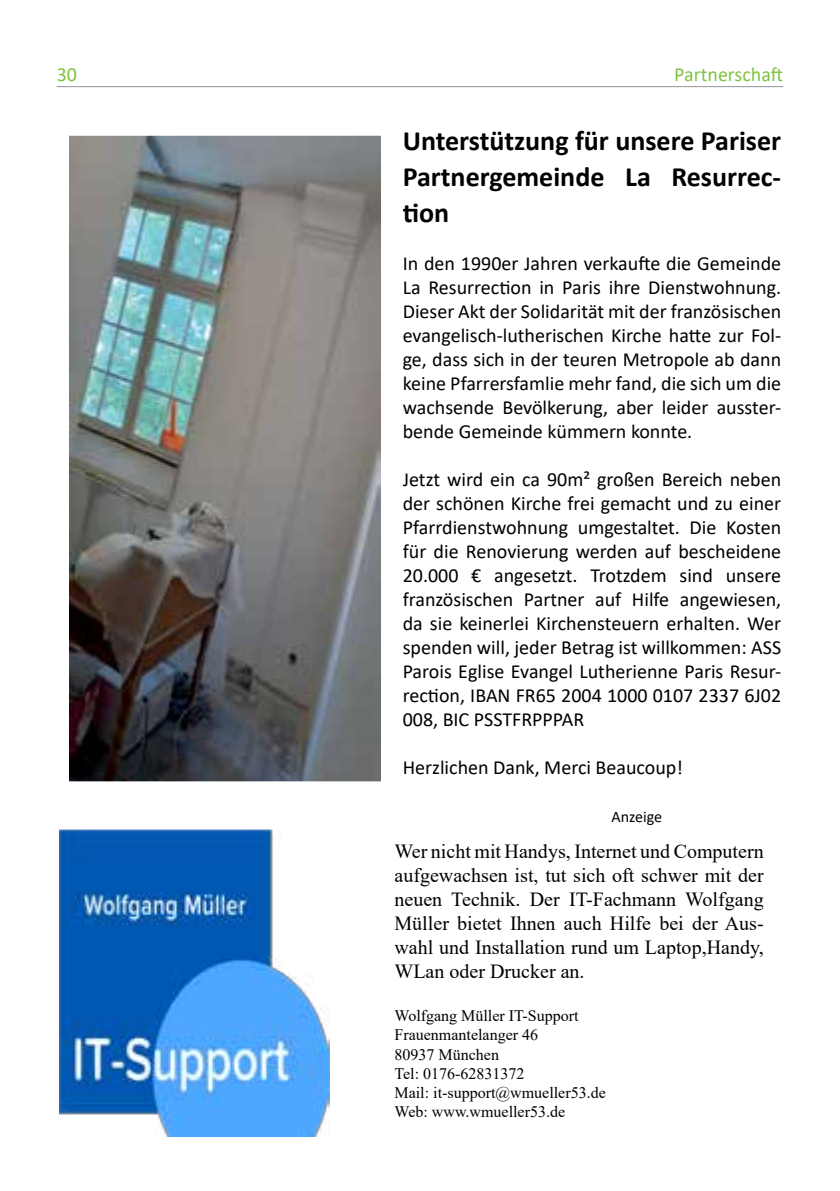
<style>
.page{position:relative;width:840px;height:1191px;background:#fff}
.page>*{position:absolute;margin:0;border:0;box-sizing:border-box;transform-origin:0 0}
.t1{font:700 28px/36px "Calibri";color:#000;text-align:justify}
.t2{font:20px/24px "Calibri";color:#000;text-align:justify}
.t3{font:20px/24px "Times New Roman";color:#000;text-align:justify}
.t4{font:20px "Calibri";color:#80c342}
.t5{font:16px/19.2px "Times New Roman";color:#000}
.t6{font:16px "Calibri";color:#000}
</style>
<div class="page">
<hr style="left:57px;top:86px;width:725px;height:1px;background:#939598">
<img style="left:70px;top:137px;width:311px;height:643px">
<img style="left:59px;top:831px;width:271px;height:304px">
<div style="left:57px;top:829px;width:284px;height:308px;border:1px solid #fff"></div>
<p class="t4" style="left:57px;top:60px;width:22px">30</p>
<p class="t4" style="left:674px;top:60px;width:110px">Partnerschaft</p>
<h1 class="t1" style="left:402px;top:122px;width:380px">Unterstützung für unsere Pariser Partnergemeinde La Resurrec&shy;tion</h1>
<p class="t2" style="left:402px;top:251px;width:380px">In den 1990er Jahren verkaufte die Gemeinde La Resurrection in Paris ihre Dienstwohnung.<br>Dieser Akt der Solidarität mit der französischen evangelisch-lutherischen Kirche hatte zur Fol&shy;ge, dass sich in der teuren Metropole ab dann keine Pfarrersfamlie mehr fand, die sich um die wachsende Bevölkerung, aber leider ausster&shy;bende Gemeinde kümmern konnte.</p>
<p class="t2" style="left:402px;top:467px;width:380px">Jetzt wird ein ca 90m² großen Bereich neben der schönen Kirche frei gemacht und zu einer Pfarrdienstwohnung umgestaltet. Die Kosten für die Renovierung werden auf bescheidene 20.000 € angesetzt. Trotzdem sind unsere französischen Partner auf Hilfe angewiesen, da sie keinerlei Kirchensteuern erhalten. Wer spenden will, jeder Betrag ist willkommen: ASS Parois Eglise Evangel Lutherienne Paris Resur&shy;rection, IBAN FR65 2004 1000 0107 2337 6J02<br>008, BIC PSSTFRPPPAR</p>
<p class="t2" style="left:402px;top:755px;width:281px">Herzlichen Dank, Merci Beaucoup!</p>
<p class="t6" style="left:611px;top:805px;width:52px">Anzeige</p>
<p class="t3" style="left:394px;top:838px;width:370px">Wer nicht mit Handys, Internet und Computern aufgewachsen ist, tut sich oft schwer mit der neuen Technik. Der IT-Fachmann Wolfgang Müller bietet Ihnen auch Hilfe bei der Aus&shy;wahl und Installation rund um Laptop,Handy, WLan oder Drucker an.</p>
<p class="t5" style="left:394px;top:1005px;width:213px">Wolfgang Müller IT-Support<br>Frauenmantelanger 46<br>80937 München<br>Tel: 0176-62831372<br>Mail: it-support@wmueller53.de<br>Web: www.wmueller53.de</p>
</div>
